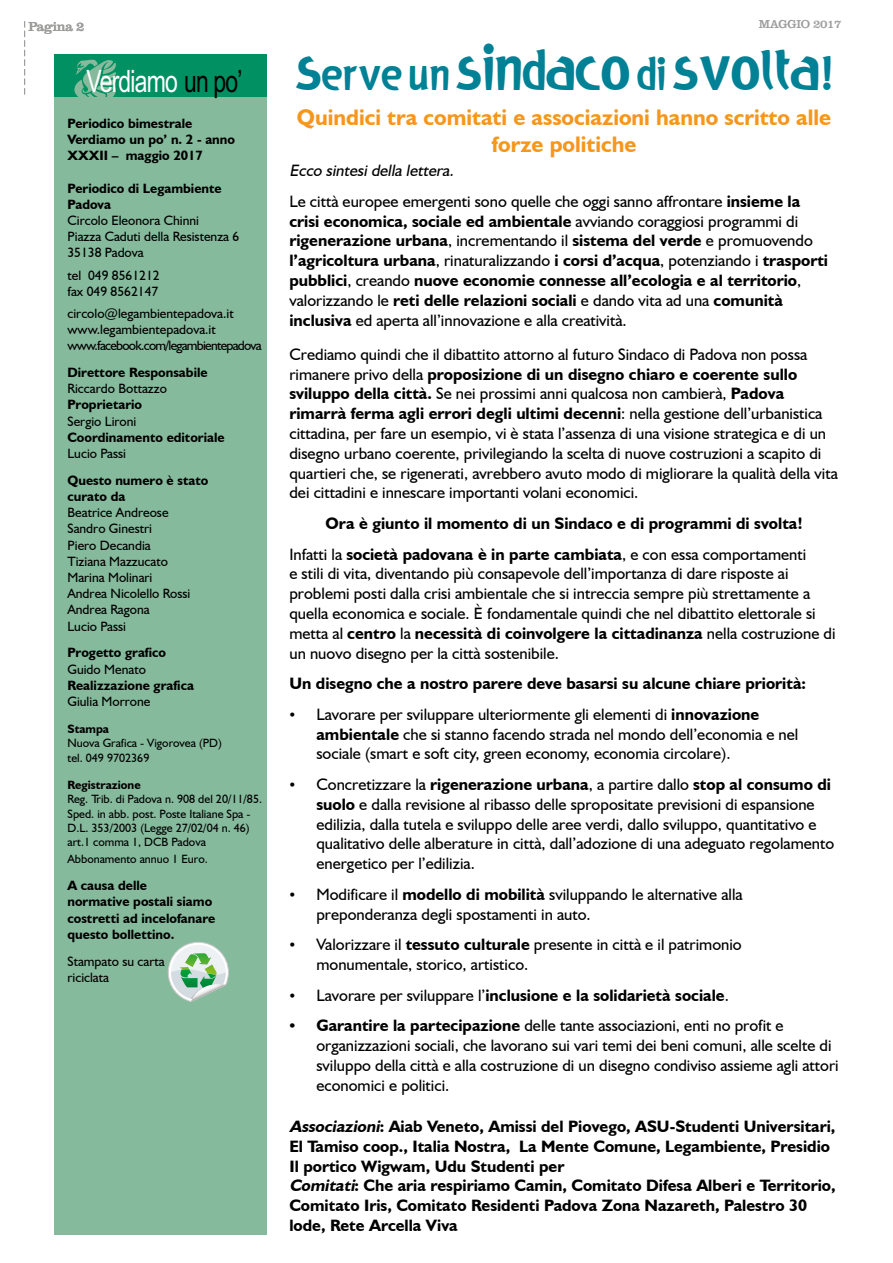
<style>
.page{position:relative;width:893px;height:1263px;background:#fff}
.page>*{position:absolute;margin:0;border:0;box-sizing:border-box;transform-origin:0 0}
.t1{font:48px "Legambiente Next";color:#008195}
.t2{font:30.9px "Arial Narrow";letter-spacing:-.03em;color:#fff;scale:.91 1}
.t3{font:700 22.5px/27px "Humanist 521 BT";color:#f6961d;text-align:center}
.t4{font:16.5px/19.8px "Humanist 521 BT";color:#000}
.t5{font:700 16.5px/19.8px "Humanist 521 BT";color:#000}
.t6{font:13.5px/16.2px "Humanist 521 BT";color:#000}
.t7{font:700 13.5px/16.2px "Humanist 521 BT";color:#000}
.t8{font:13.5px "Clarendon LT Std";letter-spacing:-.03em;color:#9d9d9c}
.t9{font:12px/14.4px "Humanist 521 BT";color:#000}
.t10{font:700 12px "Humanist 521 BT";color:#000}
.t11{font:12px "Clarendon LT Std";letter-spacing:-.03em;color:#9d9d9c}
.s1{color:#000}
.s2{font-style:italic}
.s3{font-weight:700}
.s4{font-weight:400}
.s5{font-family:"Times New Roman"}
.s6{font-family:"Times New Roman";font-weight:400}
.s7{font-family:"Times New Roman";font-weight:700}
</style>
<div class="page">
<div style="left:54px;top:94px;width:212px;height:1141px;background:#86ba9c"></div>
<div style="left:54px;top:54px;width:212px;height:43px;background:#009061"></div>
<svg style="left:74px;top:59px;width:42px;height:38px"></svg>
<svg style="left:168px;top:942px;width:61px;height:60px"></svg>
<svg style="left:24px;top:21px;width:1px;height:74px"></svg>
<p class="t8" style="left:28px;top:19px;width:58px">Pagina 2</p>
<p class="t11" style="left:759px;top:17px;width:84px">MAGGIO 2017</p>
<h2 class="t2" style="left:87px;top:64px;width:173px">Verdiamo <span class="s1">un po’</span></h2>
<p class="t7" style="left:68px;top:115px;width:169px">Periodico bimestrale<br>Verdiamo un po’ n. 2 - anno<br>XXXII – maggio 2017</p>
<p class="t7" style="left:68px;top:180px;width:156px">Periodico di Legambiente<br>Padova</p>
<p class="t6" style="left:68px;top:212px;width:173px">Circolo Eleonora Chinni<br>Piazza Caduti della Resistenza 6<br>35138 Padova</p>
<p class="t6" style="left:68px;top:267px;width:94px">tel 049 8561212 fax 049 8562147</p>
<p class="t6" style="left:68px;top:305px;width:196px">circolo@legambientepadova.it www.legambientepadova.it www.facebook.com/legambientepadova</p>
<p class="t7" style="left:68px;top:364px;width:142px">Direttore Responsabile</p>
<p class="t6" style="left:68px;top:380px;width:101px">Riccardo Bottazzo</p>
<p class="t7" style="left:68px;top:396px;width:76px">Proprietario</p>
<p class="t6" style="left:68px;top:413px;width:70px">Sergio Lironi</p>
<p class="t7" style="left:68px;top:429px;width:159px">Coordinamento editoriale</p>
<p class="t6" style="left:68px;top:445px;width:60px">Lucio Passi</p>
<p class="t7" style="left:68px;top:472px;width:142px">Questo numero è stato curato da</p>
<p class="t6" style="left:68px;top:504px;width:124px">Beatrice Andreose<br>Sandro Ginestri<br>Piero Decandia<br>Tiziana Mazzucato<br>Marina Molinari<br>Andrea Nicolello Rossi<br>Andrea Ragona<br>Lucio Passi</p>
<p class="t7" style="left:68px;top:644px;width:100px">Progetto grafico</p>
<p class="t6" style="left:68px;top:660px;width:80px">Guido Menato</p>
<p class="t7" style="left:68px;top:677px;width:128px">Realizzazione grafica</p>
<p class="t6" style="left:68px;top:693px;width:84px">Giulia Morrone</p>
<p class="t10" style="left:68px;top:721px;width:43px">Stampa</p>
<p class="t9" style="left:68px;top:736px;width:156px">Nuova Grafica - Vigorovea (PD) tel. 049 9702369</p>
<p class="t10" style="left:68px;top:777px;width:75px">Registrazione</p>
<p class="t9" style="left:68px;top:791px;width:196px">Reg. Trib. di Padova n. 908 del 20/11/85.<br>Sped. in abb. post. Poste Italiane Spa - D.L. 353/2003 (Legge 27/02/04 n. 46) art.1 comma 1, DCB Padova</p>
<p class="t9" style="left:68px;top:851px;width:142px">Abbonamento annuo 1 Euro.</p>
<p class="t7" style="left:68px;top:876px;width:149px">A causa delle<br>normative postali siamo costretti ad incelofanare questo bollettino.</p>
<p class="t6" style="left:68px;top:953px;width:99px">Stampato su carta riciclata</p>
<h1 class="t1" style="left:295px;top:43px;width:539px">Serve un SINDACO di SVOLTA!</h1>
<h3 class="t3" style="left:297px;top:103px;width:536px">Quindici tra comitati e associazioni hanno scritto alle forze politiche</h3>
<p class="t4" style="left:289px;top:155px;width:512px;line-height:30.6px"><span class="s2">Ecco sintesidella lettera.<br></span>Le città europee emergenti sono quelle che oggi sanno affrontare <span class="s3">insieme la</span></p>
<p class="t5" style="left:289px;top:211px;width:540px">crisi economica, sociale ed ambientale <span class="s4">avviando coraggiosi programmi di </span>rigenerazione urbana<span class="s4">, incrementando il</span> sistema del verde <span class="s4">e promuovendo </span>l’agricoltura urbana<span class="s4">, rinaturalizzando</span> i corsi d’acqua<span class="s4">, potenziando i</span> trasporti pubblici<span class="s4">, creando</span> nuove economie connesse all’ecologia e al territorio<span class="s4">, valorizzando le</span> reti delle relazioni sociali <span class="s4">e dando vita ad una</span> comunità inclusiva <span class="s4">ed aperta all’innovazione e alla creatività.</span></p>
<p class="t4" style="left:289px;top:344px;width:550px">Crediamo quindi che il dibattito attorno al futuro Sindaco di Padova non possa rimanere privo della <span class="s3">proposizione di un disegno chiaro e coerente sullo sviluppo della città.</span> Se nei prossimi anni qualcosa non cambierà, <span class="s3">Padova rimarrà ferma agli errori degli ultimi decenni</span>: nella gestione dell’urbanistica cittadina, per fare un esempio, vi è stata l’assenza di una visione strategica e di un disegno urbano coerente, privilegiando la scelta di nuove costruzioni a scapito di quartieri che, se rigenerati, avrebbero avuto modo di migliorare la qualità della vita dei cittadini e innescare importanti volani economici.</p>
<p class="t5" style="left:289px;top:508px;width:518px;line-height:30.6px;text-align:right">Ora è giunto il momento di un Sindaco e di programmi di svolta!<br><span class="s4">Infatti la</span> società padovana è in parte cambiata<span class="s4">, e con essa comportamenti</span></p>
<p class="t4" style="left:289px;top:563px;width:548px">e stili di vita, diventando più consapevole dell’importanza di dare risposte ai problemi posti dalla crisi ambientale che si intreccia sempre più strettamente a quella economica e sociale. È fondamentale quindi che nel dibattito elettorale si metta al <span class="s3">centro</span> la <span class="s3">necessità di coinvolgere la cittadinanza</span> nella costruzione di un nuovo disegno per la città sostenibile.</p>
<p class="t5" style="left:289px;top:673px;width:518px">Un disegno che a nostro parere deve basarsi su alcune chiare priorità:</p>
<p class="t4" style="left:316px;top:704px;width:483px;text-indent:-27px"><span class="s5">•</span> Lavorare per sviluppare ulteriormente gli elementi di <span class="s3">innovazione ambientale</span> che si stanno facendo strada nel mondo dell’economia e nel sociale (smart e soft city, green economy, economia circolare).</p>
<p class="t4" style="left:316px;top:774px;width:519px;text-indent:-27px"><span class="s5">•</span> Concretizzare la <span class="s3">rigenerazione urbana</span>, a partire dallo <span class="s3">stop al consumo di suolo</span> e dalla revisione al ribasso delle spropositate previsioni di espansione edilizia, dalla tutela e sviluppo delle aree verdi, dallo sviluppo, quantitativo e qualitativo delle alberature in città, dall’adozione di una adeguato regolamento energetico per l’edilizia.</p>
<p class="t4" style="left:316px;top:884px;width:428px;text-indent:-27px"><span class="s5">•</span> Modificare il <span class="s3">modello di mobilità</span> sviluppando le alternative alla preponderanza degli spostamenti in auto.</p>
<p class="t4" style="left:316px;top:934px;width:427px;text-indent:-27px"><span class="s5">•</span> Valorizzare il <span class="s3">tessuto culturale</span> presente in città e il patrimonio monumentale, storico, artistico.</p>
<p class="t5" style="left:289px;top:985px;width:441px"><span class="s6">•</span> <span class="s4">Lavorare per sviluppare l’</span>inclusione e la solidarietà sociale<span class="s4">.</span></p>
<p class="t4" style="left:316px;top:1015px;width:524px;text-indent:-27px"><span class="s7">•</span> <span class="s3">Garantire la partecipazione</span> delle tante associazioni, enti no profit e organizzazioni sociali, che lavorano sui vari temi dei beni comuni, alle scelte di sviluppo della città e alla costruzione di un disegno condiviso assieme agli attori economici e politici.</p>
<p class="t5" style="left:289px;top:1116px;width:548px"><span class="s2">Associazioni</span>: Aiab Veneto, Amissi del Piovego, ASU-Studenti Universitari, El Tamiso coop., Italia Nostra, La Mente Comune, Legambiente, Presidio Il portico Wigwam, Udu Studenti per<br><span class="s2">Comitati</span>: Che aria respiriamo Camin, Comitato Difesa Alberi e Territorio, Comitato Iris, Comitato Residenti Padova Zona Nazareth, Palestro 30 lode, Rete Arcella Viva</p>
</div>
